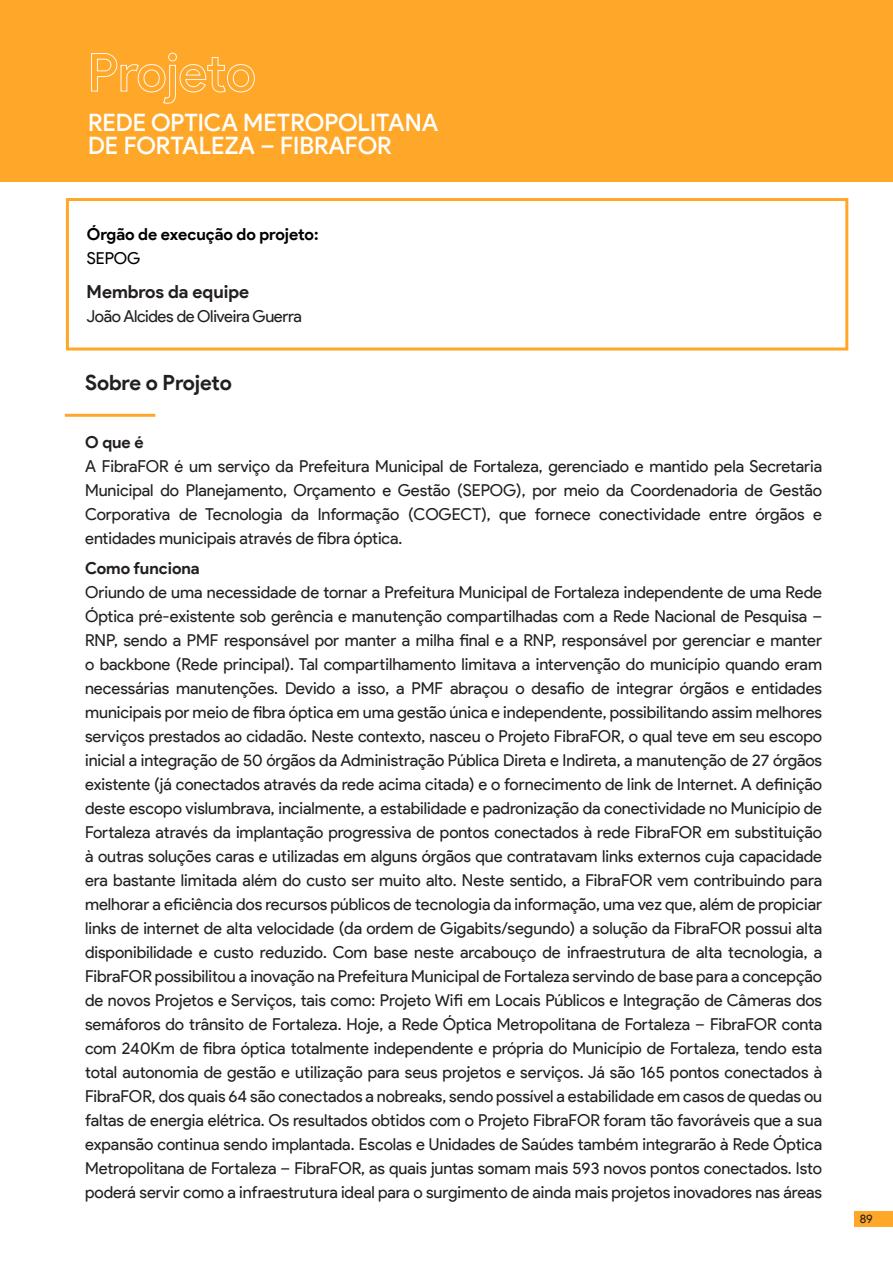
<style>
.page{position:relative;width:893px;height:1263px;background:#fff}
.page>*{position:absolute;margin:0;border:0;box-sizing:border-box;transform-origin:0 0}
.t1{font:500 24px "Product Sans";color:#fff}
.t2{font:700 21px "Product Sans";letter-spacing:-.005em;color:#231f20}
.t3{font:700 18px "Product Sans";color:#231f20}
.t4{font:16.5px/24px "Product Sans";letter-spacing:-.005em;color:#231f20;text-align:justify}
.t5{font:700 16.5px "Product Sans";letter-spacing:-.005em;color:#000}
.t6{font:700 16.5px "Product Sans";letter-spacing:-.005em;color:#231f20}
.t7{font:16.5px "Product Sans";letter-spacing:-.005em;color:#000}
.t8{font:12px "Product Sans";color:#231f20}
</style>
<div class="page">
<div style="left:854px;top:1211px;width:39px;height:16px;background:#ffa729"></div>
<div style="left:1px;top:0;width:892px;height:181px;background:#ffa729"></div>
<hr style="left:65px;top:414px;width:90px;height:3px;background:#ffa729">
<div style="left:66px;top:198px;width:782px;height:152px;border:3px solid #ffa729"></div>
<svg style="left:91px;top:52px;width:164px;height:52px"></svg>
<p class="t1" style="left:88px;top:108px;width:352px">REDE OPTICA METROPOLITANA</p>
<p class="t1" style="left:88px;top:131px;width:305px">DE FORTALEZA – FIBRAFOR</p>
<p class="t5" style="left:87px;top:224px;width:233px">Órgão de execução do projeto:</p>
<p class="t7" style="left:87px;top:249px;width:55px">SEPOG</p>
<p class="t3" style="left:87px;top:281px;width:164px">Membros da equipe</p>
<p class="t4" style="left:87px;top:305px;width:217px">João Alcides de Oliveira Guerra</p>
<p class="t2" style="left:85px;top:370px;width:148px">Sobre o Projeto</p>
<p class="t6" style="left:85px;top:432px;width:60px">O que é</p>
<p class="t4" style="left:85px;top:455px;width:738px">A FibraFOR é um serviço da Prefeitura Municipal de Fortaleza, gerenciado e mantido pela Secretaria Municipal do Planejamento, Orçamento e Gestão (SEPOG), por meio da Coordenadoria de Gestão Corporativa de Tecnologia da Informação (COGECT), que fornece conectividade entre órgãos e entidades municipais através de fibra óptica.</p>
<p class="t6" style="left:85px;top:558px;width:116px">Como funciona</p>
<p class="t4" style="left:85px;top:580px;width:738px">Oriundo de uma necessidade de tornar a Prefeitura Municipal de Fortaleza independente de uma Rede Óptica pré-existente sob gerência e manutenção compartilhadas com a Rede Nacional de Pesquisa – RNP, sendo a PMF responsável por manter a milha final e a RNP, responsável por gerenciar e manter o backbone (Rede principal). Tal compartilhamento limitava a intervenção do município quando eram necessárias manutenções. Devido a isso, a PMF abraçou o desafio de integrar órgãos e entidades municipais por meio de fibra óptica em uma gestão única e independente, possibilitando assim melhores serviços prestados ao cidadão. Neste contexto, nasceu o Projeto FibraFOR, o qual teve em seu escopo inicial a integração de 50 órgãos da Administração Pública Direta e Indireta, a manutenção de 27 órgãos existente (já conectados através da rede acima citada) e o fornecimento de link de Internet. A definição deste escopo vislumbrava, incialmente, a estabilidade e padronização da conectividade no Município de Fortaleza através da implantação progressiva de pontos conectados à rede FibraFOR em substituição à outras soluções caras e utilizadas em alguns órgãos que contratavam links externos cuja capacidade era bastante limitada além do custo ser muito alto. Neste sentido, a FibraFOR vem contribuindo para melhorar a eficiência dos recursos públicos de tecnologia da informação, uma vez que, além de propiciar links de internet de alta velocidade (da ordem de Gigabits/segundo) a solução da FibraFOR possui alta disponibilidade e custo reduzido. Com base neste arcabouço de infraestrutura de alta tecnologia, a FibraFOR possibilitou a inovação na Prefeitura Municipal de Fortaleza servindo de base para a concepção de novos Projetos e Serviços, tais como: Projeto Wifi em Locais Públicos e Integração de Câmeras dos semáforos do trânsito de Fortaleza. Hoje, a Rede Óptica Metropolitana de Fortaleza – FibraFOR conta com 240Km de fibra óptica totalmente independente e própria do Município de Fortaleza, tendo esta total autonomia de gestão e utilização para seus projetos e serviços. Já são 165 pontos conectados à FibraFOR, dos quais 64 são conectados a nobreaks, sendo possível a estabilidade em casos de quedas ou faltas de energia elétrica. Os resultados obtidos com o Projeto FibraFOR foram tão favoráveis que a sua expansão continua sendo implantada. Escolas e Unidades de Saúdes também integrarão à Rede Óptica Metropolitana de Fortaleza – FibraFOR, as quais juntas somam mais 593 novos pontos conectados. Isto poderá servir como a infraestrutura ideal para o surgimento de ainda mais projetos inovadores nas áreas</p>
<p class="t8" style="left:860px;top:1212px;width:15px">89</p>
</div>
